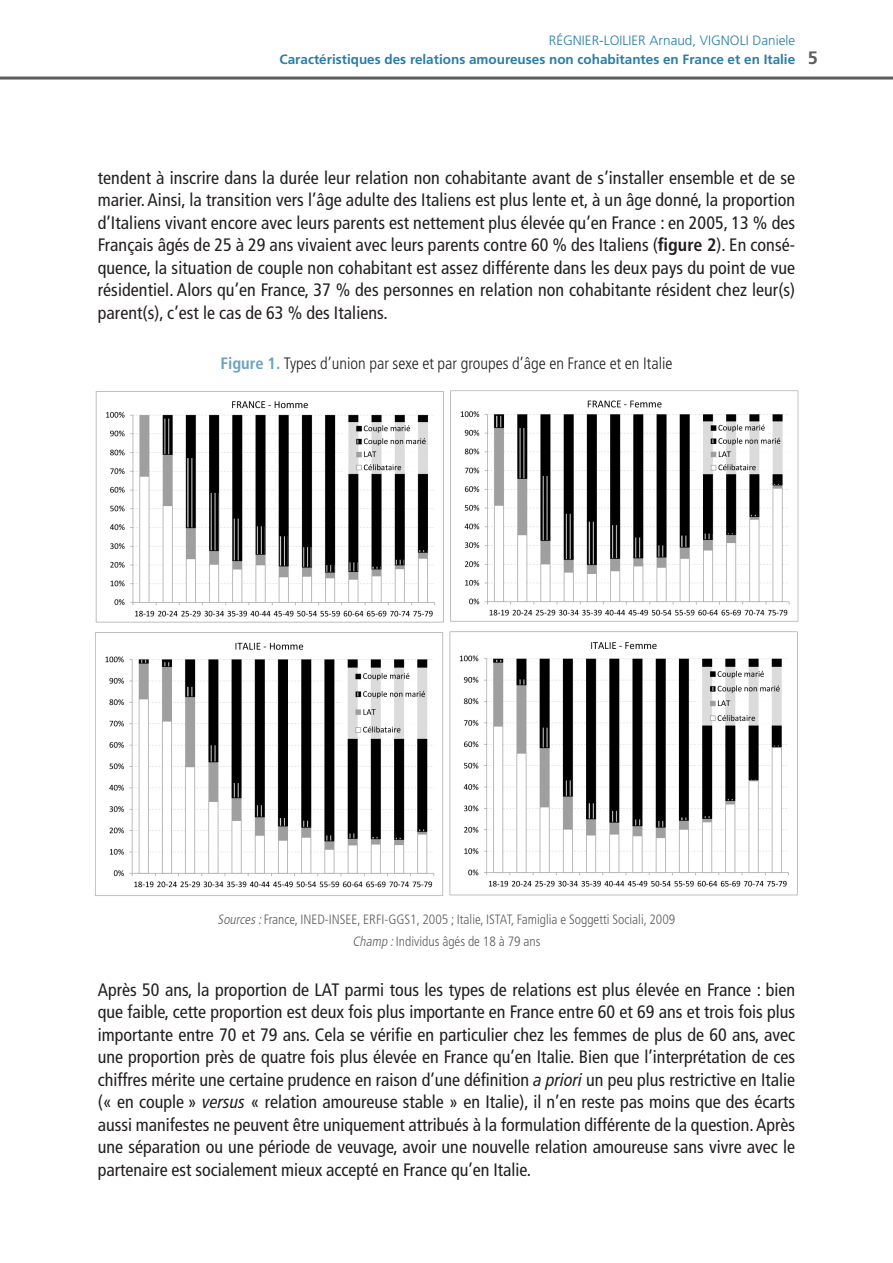
<style>
.page{position:relative;width:893px;height:1263px;background:#fff}
.page>*{position:absolute;margin:0;border:0;box-sizing:border-box;transform-origin:0 0}
.Texte_courant{font:condensed 18px/22.5px "Frutiger LT Std";color:#231f20;text-align:justify}
.t1{font:700 18px "Frutiger LT Std";color:#5d5d5d}
.Tab_Fig_Titre{font:300 condensed 16.5px "Frutiger LT Std";color:#231f20}
.Fig_Source{font:300 condensed 13.5px "Frutiger LT Std";color:#5d5d5d}
.t2{font:700 13.5px "Frutiger LT Std";color:#2a7da6}
.t3{font:300 13.5px "Frutiger LT Std";color:#2a7da6}
.s1{font-weight:700}
.s2{font-weight:700;color:#6aa4c0}
.s3{font-style:italic}
.s4{font-family:"Frutiger LT Com";font-style:italic}
</style>
<div class="page">
<hr style="left:0;top:77px;width:893px;height:3px;background:#5d5d5d">
<img style="left:95px;top:390px;width:704px;height:506px">
<p class="t3" style="left:549px;top:33px;width:248px">RÉGNIER-LOILIER Arnaud, VIGNOLI Daniele</p>
<p class="t2" style="left:280px;top:51px;width:517px">Caractéristiques des relations amoureuses non cohabitantes en France et en Italie</p>
<p class="t1" style="left:808px;top:47px;width:12px">5</p>
<p class="Texte_courant" style="left:98px;top:166px;width:699px">tendent à inscrire dans la durée leur relation non cohabitante avant de s’installer ensemble et de se marier. Ainsi, la transition vers l’âge adulte des Italiens est plus lente et, à un âge donné, la proportion d’Italiens vivant encore avec leurs parents est nettement plus élevée qu’en France : en 2005, 13 % des Français âgés de 25 à 29 ans vivaient avec leurs parents contre 60 % des Italiens (<span class="s1">figure 2</span>). En consé&shy;quence, la situation de couple non cohabitant est assez différente dans les deux pays du point de vue résidentiel. Alors qu’en France, 37 % des personnes en relation non cohabitante résident chez leur(s) parent(s), c’est le cas de 63 % des Italiens.</p>
<p class="Tab_Fig_Titre" style="left:221px;top:354px;width:453px"><span class="s2">Figure 1.</span> Types d’union par sexe et par groupes d’âge en France et en Italie</p>
<p class="Fig_Source" style="left:218px;top:912px;width:459px"><span class="s3">Sources:</span>France, INED-INSEE, ERFI-GGS1, 2005 ; Italie, ISTAT, Famiglia e Soggetti Sociali, 2009</p>
<p class="Fig_Source" style="left:352px;top:934px;width:190px"><span class="s3">Champ :</span>Individus âgés de 18 à 79 ans</p>
<p class="Texte_courant" style="left:98px;top:978px;width:699px">Après 50 ans, la proportion de LAT parmi tous les types de relations est plus élevée en France : bien que faible, cette proportion est deux fois plus importante en France entre 60 et 69 ans et trois fois plus importante entre 70 et 79 ans. Cela se vérifie en particulier chez les femmes de plus de 60 ans, avec une proportion près de quatre fois plus élevée en France qu’en Italie. Bien que l’interprétation de ces chiffres mérite une certaine prudence en raison d’une définition <span class="s4">a priori</span> un peu plus restrictive en Italie (« en couple » <span class="s4">versus</span> « relation amoureuse stable » en Italie), il n’en reste pas moins que des écarts aussi manifestes ne peuvent être uniquement attribués à la formulation différente de la question. Après une séparation ou une période de veuvage, avoir une nouvelle relation amoureuse sans vivre avec le partenaire est socialement mieux accepté en France qu’en Italie.</p>
</div>
